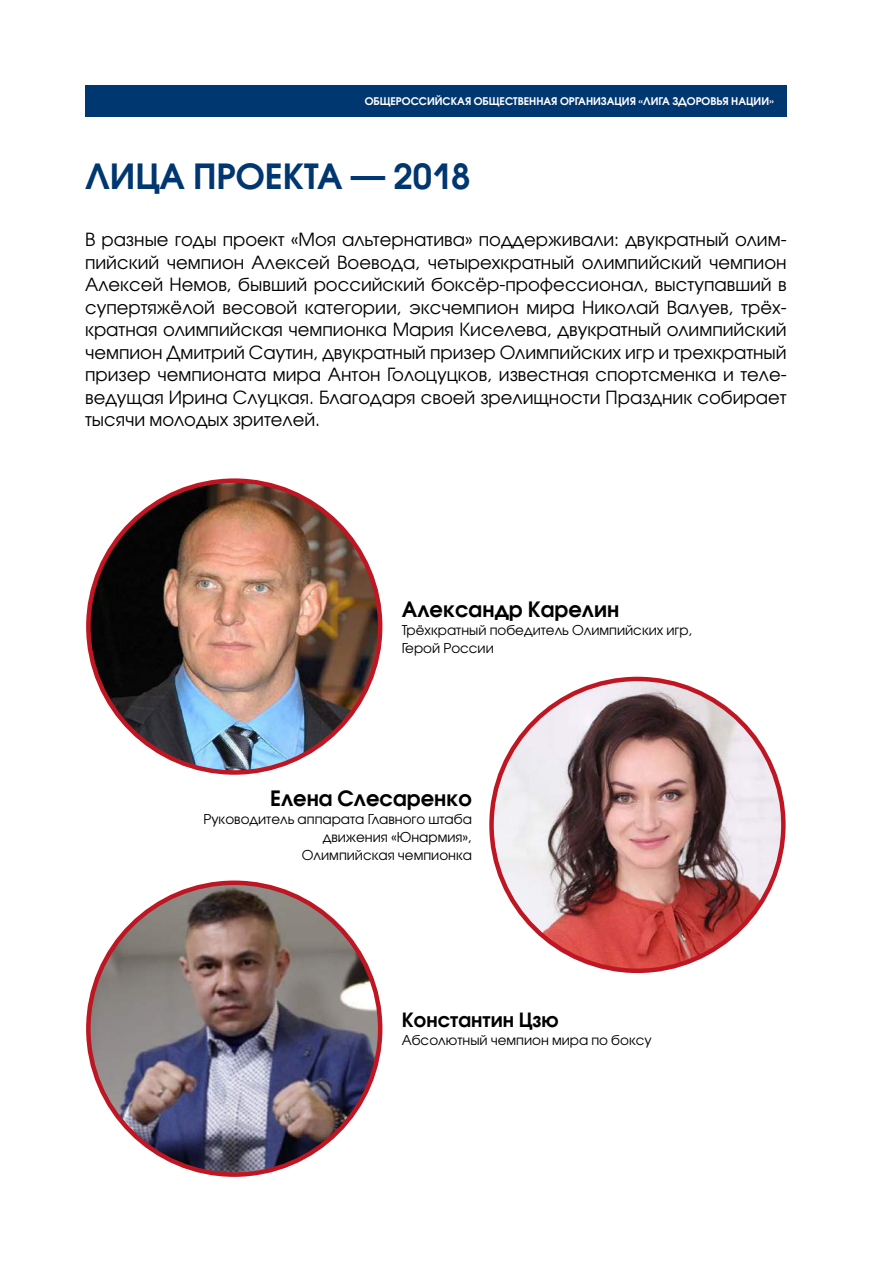
<style>
.page{position:relative;width:893px;height:1263px;background:#fff}
.page>*{position:absolute;margin:0;border:0;box-sizing:border-box;transform-origin:0 0}
.t1{font:700 34.5px "Avant Garde Gothic C";color:#003770}
.t2{font:700 21px "Avant Garde Gothic C";color:#000}
.t3{font:700 19.5px "Avant Garde Gothic C";color:#000}
.t4{font:18px/22.5px "Avant Garde Gothic C";color:#000;text-align:justify}
.t5{font:13.5px/18px "Avant Garde Gothic C";color:#000}
.t6{font:700 10.5px "Avant Garde Gothic C";color:#fff}
</style>
<div class="page">
<div style="left:85px;top:85px;width:702px;height:32px;background:#003770"></div>
<img style="left:88px;top:481px;width:292px;height:291px;border-radius:146px">
<img style="left:88px;top:883px;width:292px;height:291px;border-radius:146px">
<img style="left:492px;top:679px;width:291px;height:292px;border-radius:146px">
<p class="t6" style="left:365px;top:95px;width:411px">ОБЩЕРОССИЙСКАЯ ОБЩЕСТВЕННАЯ ОРГАНИЗАЦИЯ «ЛИГА ЗДОРОВЬЯ НАЦИИ»</p>
<h1 class="t1" style="left:85px;top:155px;width:387px">ЛИЦА ПРОЕКТА — 2018</h1>
<p class="t4" style="left:85px;top:229px;width:703px">В разные годы проект «Моя альтернатива» поддерживали: двукратный олим&shy;пийский чемпион Алексей Воевода, четырехкратный олимпийский чемпион Алексей Немов, бывший российский боксёр-профессионал, выступавший в супертяжёлой весовой категории, эксчемпион мира Николай Валуев, трёх&shy;кратная олимпийская чемпионка Мария Киселева, двукратный олимпийский чемпион Дмитрий Саутин, двукратный призер Олимпийских игр и трехкратный призер чемпионата мира Антон Голоцуцков, известная спортсменка и теле&shy;ведущая Ирина Слуцкая. Благодаря своей зрелищности Праздник собирает тысячи молодых зрителей.</p>
<p class="t2" style="left:402px;top:596px;width:219px">Александр Карелин</p>
<p class="t5" style="left:402px;top:621px;width:292px">Трёхкратный победитель Олимпийских игр,<br>Герой России</p>
<p class="t2" style="left:270px;top:785px;width:203px">Елена Слесаренко</p>
<p class="t5" style="left:203px;top:810px;width:270px;text-align:right">Руководитель аппарата Главного штаба движения «Юнармия»,<br>Олимпийская чемпионка</p>
<p class="t3" style="left:402px;top:1008px;width:158px">Константин Цзю</p>
<p class="t5" style="left:402px;top:1031px;width:251px">Абсолютный чемпион мира по боксу</p>
</div>
